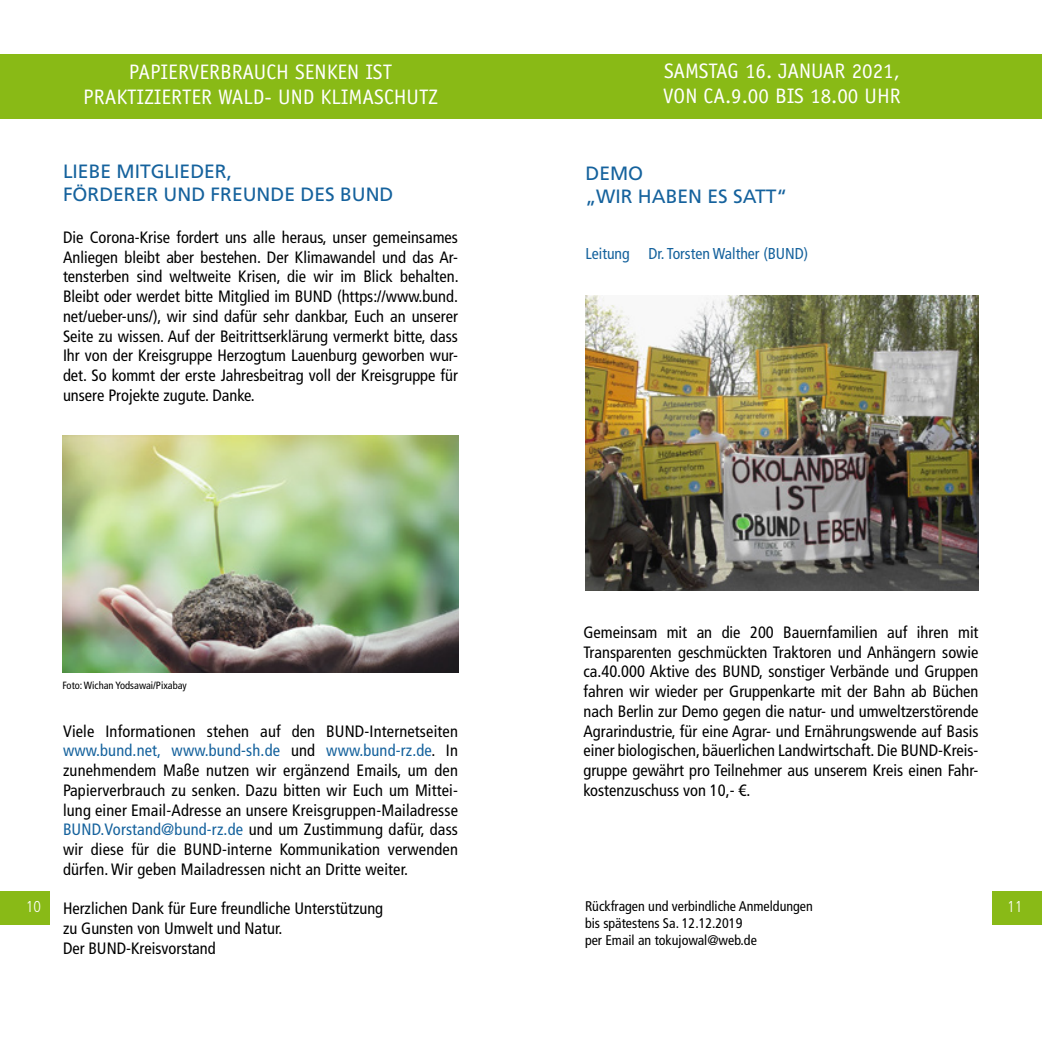
<style>
.page{position:relative;width:1042px;height:1042px;background:#fff}
.page>*{position:absolute;margin:0;border:0;box-sizing:border-box;transform-origin:0 0}
.t1{font:21px/25.2px "Officina Sans";color:#fff}
.t2{font:19.25px/23.1px "Frutiger LT Std";color:#15629d}
.t3{font:condensed 16.45px/19.8px "Frutiger LT Std";color:#000;text-align:justify}
.t4{font:condensed 15.75px "Frutiger LT Std";color:#15629d}
.t5{font:300 condensed 15.75px "Frutiger LT Std";color:#fff}
.t6{font:condensed 14px/16.8px "Frutiger LT Std";color:#000}
.t7{font:condensed 10.5px "Frutiger LT Std";color:#000}
.s1{color:#15629d}
</style>
<div class="page">
<div style="left:992px;top:890px;width:50px;height:34px;background:#89ba17"></div>
<div style="left:0;top:890px;width:50px;height:34px;background:#89ba17"></div>
<div style="left:521px;top:54px;width:521px;height:36px;background:#89ba17"></div>
<div style="left:0;top:54px;width:521px;height:36px;background:#89ba17"></div>
<div style="left:0;top:55px;width:1042px;height:64px;background:#89ba16"></div>
<img style="left:63px;top:435px;width:395px;height:237px">
<img style="left:585px;top:295px;width:393px;height:295px">
<p class="t1" style="left:83px;top:60px;width:356px;text-indent:212px">SENKEN IST<br>PRAKTIZIERTER WALD- U ND KLIMASCHUTZ</p>
<p class="t1" style="left:129px;top:60px;width:137px">PAPIERVERBRAUCH</p>
<p class="t2" style="left:63px;top:160px;width:291px">LIEBE MITGLIEDER,<br>FÖRDERER UND FREUNDE DES BUND</p>
<p class="t3" style="left:63px;top:227px;width:397px">Die Corona-Krise fordert uns alle heraus, unser gemeinsames Anliegen bleibt aber bestehen. Der Klimawandel und das Ar&shy;tensterben sind weltweite Krisen, die wir im Blick behalten.<br>Bleibt oder werdet bitte Mitglied im BUND (https://www.bund. net/ueber-uns/), wir sind dafür sehr dankbar, Euch an unserer Seite zu wissen. Auf der Beitrittserklärung vermerkt bitte, dass Ihr von der Kreisgruppe Herzogtum Lauenburg geworben wur&shy;det. So kommt der erste Jahresbeitrag voll der Kreisgruppe für unsere Projekte zugute. Danke.</p>
<p class="t1" style="left:663px;top:59px;width:239px">SAMSTAG 16. JANUAR 2021,<br>VON CA.9.00 BIS 18.00 UH R</p>
<p class="t2" style="left:585px;top:161px;width:203px">DEMO<br>„WIR HABE N ES SATT“</p>
<p class="t4" style="left:585px;top:245px;width:224px">Leitung Dr. Torsten Walther (BUND)</p>
<p class="t3" style="left:583px;top:622px;width:396px">Gemeinsam mit an die 200 Bauernfamilien auf ihren mit Transparenten geschmückten Traktoren und Anhängern sowie ca.40.000 Aktive des BUND, sonstiger Verbände und Gruppen fahren wir wieder per Gruppenkarte mit der Bahn ab Büchen nach Berlin zur Demo gegen die natur- und umweltzerstörende Agrarindustrie, für eine Agrar- und Ernährungswende auf Basis einer biologischen, bäuerlichen Landwirtschaft. Die BUND-Kreis&shy;gruppe gewährt pro Teilnehmer aus unserem Kreis einen Fahr&shy;kostenzuschuss von 10,- €.</p>
<p class="t7" style="left:63px;top:679px;width:126px">Foto: Wichan Yodsawai/Pixabay</p>
<p class="t3" style="left:63px;top:721px;width:396px">Viele Informationen stehen auf den BUND-Internetseiten <span class="s1">www.bund.net, www.bund-sh.de</span> und <span class="s1">www.bund-rz.de</span>. In zunehmendem Maße nutzen wir ergänzend Emails, um den Papierverbrauch zu senken. Dazu bitten wir Euch um Mittei&shy;lung einer Email-Adresse an unsere Kreisgruppen-Mailadresse <span class="s1">BUND.Vorstand@bund-rz.de</span> und um Zustimmung dafür, dass wir diese für die BUND-interne Kommunikation verwenden dürfen. Wir geben Mailadressen nicht an Dritte weiter.</p>
<p class="t3" style="left:63px;top:899px;width:322px;text-align:left">Herzlichen Dank für Eure freundliche Unterstützung zu Gunsten von Umwelt und Natur.<br>Der BUND-Kreisvorstand</p>
<p class="t6" style="left:585px;top:898px;width:229px">Rückfragen und verbindliche Anmeldungen bis spätestens Sa. 12.12.2019<br>per Email an tokujowal@web.de</p>
<p class="t5" style="left:26px;top:898px;width:17px">10</p>
<p class="t5" style="left:1007px;top:898px;width:17px">11</p>
</div>
